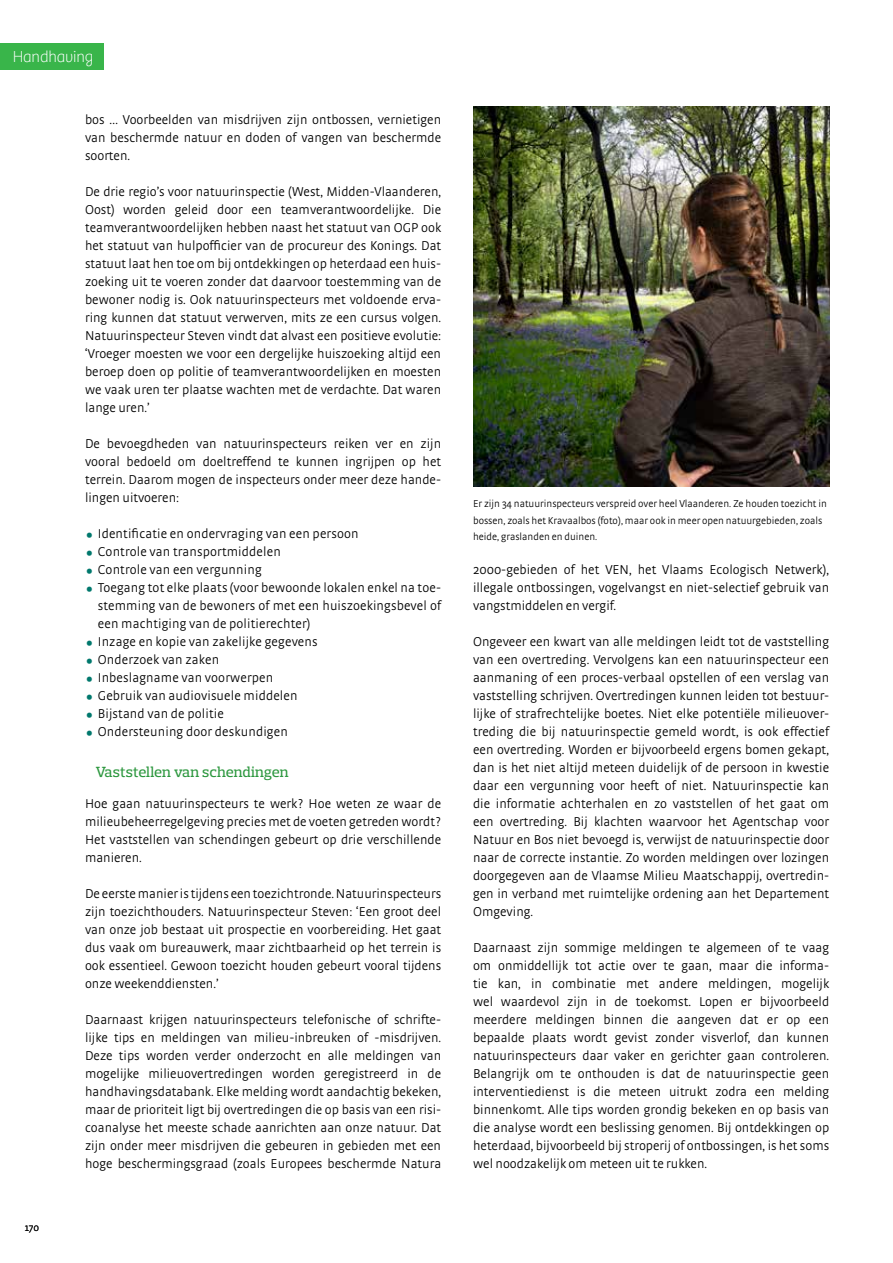
<style>
.page{position:relative;width:893px;height:1263px;background:#fff}
.page>*{position:absolute;margin:0;border:0;box-sizing:border-box;transform-origin:0 0}
.t1{font:100 16.5px "Bree";letter-spacing:-.01em;color:#fff}
.t2{font:500 15px "Prelo Slab";letter-spacing:-.005em;color:#2c973e}
.t3{font:300 13.5px/18px "Strada OT";color:#000;text-align:justify}
.t4{font:300 10.5px/16.5px "Strada OT";color:#000}
.s1{font-weight:600;font-size:22.5px;color:#00786d}
</style>
<div class="page">
<div style="left:0;top:43px;width:104px;height:26px;background:#39b54a"></div>
<img style="left:473px;top:106px;width:356px;height:380px">
<p class="t1" style="left:13px;top:47px;width:82px">Handhaving</p>
<p class="t4" style="left:25px;top:1219px;width:16px">170</p>
<p class="t3" style="left:85px;top:111px;width:358px">bos … Voorbeelden van misdrijven zijn ontbossen, vernietigen van beschermde natuur en doden of vangen van beschermde soorten.</p>
<p class="t3" style="left:85px;top:183px;width:358px">De drie regio’s voor natuurinspectie (West, Midden-Vlaanderen, Oost) worden geleid door een teamverantwoordelijke. Die teamverantwoordelijken hebben naast het statuut van OGP ook het statuut van hulpofficier van de procureur des Konings. Dat statuut laat hen toe om bij ontdekkingen op heterdaad een huis&shy;zoeking uit te voeren zonder dat daarvoor toestemming van de bewoner nodig is. Ook natuurinspecteurs met voldoende erva&shy;ring kunnen dat statuut verwerven, mits ze een cursus volgen.<br>Natuurinspecteur Steven vindt dat alvast een positieve evolutie: ‘Vroeger moesten we voor een dergelijke huiszoeking altijd een beroep doen op politie of teamverantwoordelijken en moesten we vaak uren ter plaatse wachten met de verdachte. Dat waren lange uren.’</p>
<p class="t3" style="left:85px;top:435px;width:358px">De bevoegdheden van natuurinspecteurs reiken ver en zijn vooral bedoeld om doeltreffend te kunnen ingrijpen op het terrein. Daarom mogen de inspecteurs onder meer deze hande&shy;lingen uitvoeren:</p>
<p class="t3" style="left:85px;top:525px;width:275px"><span class="s1">•</span> Identificatie en ondervraging van een persoon</p>
<p class="t3" style="left:85px;top:543px;width:197px"><span class="s1">•</span> Controle van transportmiddelen</p>
<p class="t3" style="left:85px;top:561px;width:178px"><span class="s1">•</span> Controle van een vergunning</p>
<p class="t3" style="left:98px;top:579px;width:346px;text-indent:-13px"><span class="s1">•</span> Toegang tot elke plaats (voor bewoonde lokalen enkel na toe&shy;stemming van de bewoners of met een huiszoekingsbevel of een machtiging van de politierechter)</p>
<p class="t3" style="left:85px;top:633px;width:234px"><span class="s1">•</span> Inzage en kopie van zakelijke gegevens</p>
<p class="t3" style="left:85px;top:651px;width:136px"><span class="s1">•</span> Onderzoek van zaken</p>
<p class="t3" style="left:85px;top:669px;width:190px"><span class="s1">•</span> Inbeslagname van voorwerpen</p>
<p class="t3" style="left:85px;top:687px;width:214px"><span class="s1">•</span> Gebruik van audiovisuele middelen</p>
<p class="t3" style="left:85px;top:705px;width:140px"><span class="s1">•</span> Bijstand van de politie</p>
<p class="t3" style="left:85px;top:723px;width:204px"><span class="s1">•</span> Ondersteuning door deskundigen</p>
<p class="t2" style="left:96px;top:763px;width:195px">Vaststellen van schendingen</p>
<p class="t3" style="left:85px;top:795px;width:358px">Hoe gaan natuurinspecteurs te werk? Hoe weten ze waar de milieubeheerregelgeving precies met de voeten getreden wordt?<br>Het vaststellen van schendingen gebeurt op drie verschillende manieren.</p>
<p class="t3" style="left:85px;top:885px;width:358px">De eerste manier is tijdens een toezichtronde. Natuurinspecteurs zijn toezichthouders. Natuurinspecteur Steven: ‘Een groot deel van onze job bestaat uit prospectie en voorbereiding. Het gaat dus vaak om bureauwerk, maar zichtbaarheid op het terrein is ook essentieel. Gewoon toezicht houden gebeurt vooral tijdens onze weekenddiensten.’</p>
<p class="t3" style="left:85px;top:1011px;width:358px">Daarnaast krijgen natuurinspecteurs telefonische of schrifte&shy;lijke tips en meldingen van milieu-inbreuken of -misdrijven.<br>Deze tips worden verder onderzocht en alle meldingen van mogelijke milieuovertredingen worden geregistreerd in de handhavingsdatabank. Elke melding wordt aandachtig bekeken, maar de prioriteit ligt bij overtredingen die op basis van een risi&shy;coanalyse het meeste schade aanrichten aan onze natuur. Dat zijn onder meer misdrijven die gebeuren in gebieden met een hoge beschermingsgraad (zoals Europees beschermde Natura</p>
<p class="t4" style="left:473px;top:495px;width:355px">Er zijn 34 natuurinspecteurs verspreid over heel Vlaanderen. Ze houden toezicht in bossen, zoals het Kravaalbos (foto), maar ook in meer open natuurgebieden, zoals heide, graslanden en duinen.</p>
<p class="t3" style="left:473px;top:561px;width:358px">2000-gebieden of het VEN, het Vlaams Ecologisch Netwerk), illegale ontbossingen, vogelvangst en niet-selectief gebruik van vangstmiddelen en vergif.</p>
<p class="t3" style="left:473px;top:633px;width:358px">Ongeveer een kwart van alle meldingen leidt tot de vaststelling van een overtreding. Vervolgens kan een natuurinspecteur een aanmaning of een proces-verbaal opstellen of een verslag van vaststelling schrijven. Overtredingen kunnen leiden tot bestuur&shy;lijke of strafrechtelijke boetes. Niet elke potentiële milieuover&shy;treding die bij natuurinspectie gemeld wordt, is ook effectief een overtreding. Worden er bijvoorbeeld ergens bomen gekapt, dan is het niet altijd meteen duidelijk of de persoon in kwestie daar een vergunning voor heeft of niet. Natuurinspectie kan die informatie achterhalen en zo vaststellen of het gaat om een overtreding. Bij klachten waarvoor het Agentschap voor Natuur en Bos niet bevoegd is, verwijst de natuurinspectie door naar de correcte instantie. Zo worden meldingen over lozingen doorgegeven aan de Vlaamse Milieu Maatschappij, overtredin&shy;gen in verband met ruimtelijke ordening aan het Departement Omgeving.</p>
<p class="t3" style="left:473px;top:939px;width:358px">Daarnaast zijn sommige meldingen te algemeen of te vaag om onmiddellijk tot actie over te gaan, maar die informa&shy;tie kan, in combinatie met andere meldingen, mogelijk wel waardevol zijn in de toekomst. Lopen er bijvoorbeeld meerdere meldingen binnen die aangeven dat er op een bepaalde plaats wordt gevist zonder visverlof, dan kunnen natuurinspecteurs daar vaker en gerichter gaan controleren.<br>Belangrijk om te onthouden is dat de natuurinspectie geen interventiedienst is die meteen uitrukt zodra een melding binnenkomt. Alle tips worden grondig bekeken en op basis van die analyse wordt een beslissing genomen. Bij ontdekkingen op heterdaad, bijvoorbeeld bij stroperij of ontbossingen, is het soms wel noodzakelijk om meteen uit te rukken.</p>
</div>
